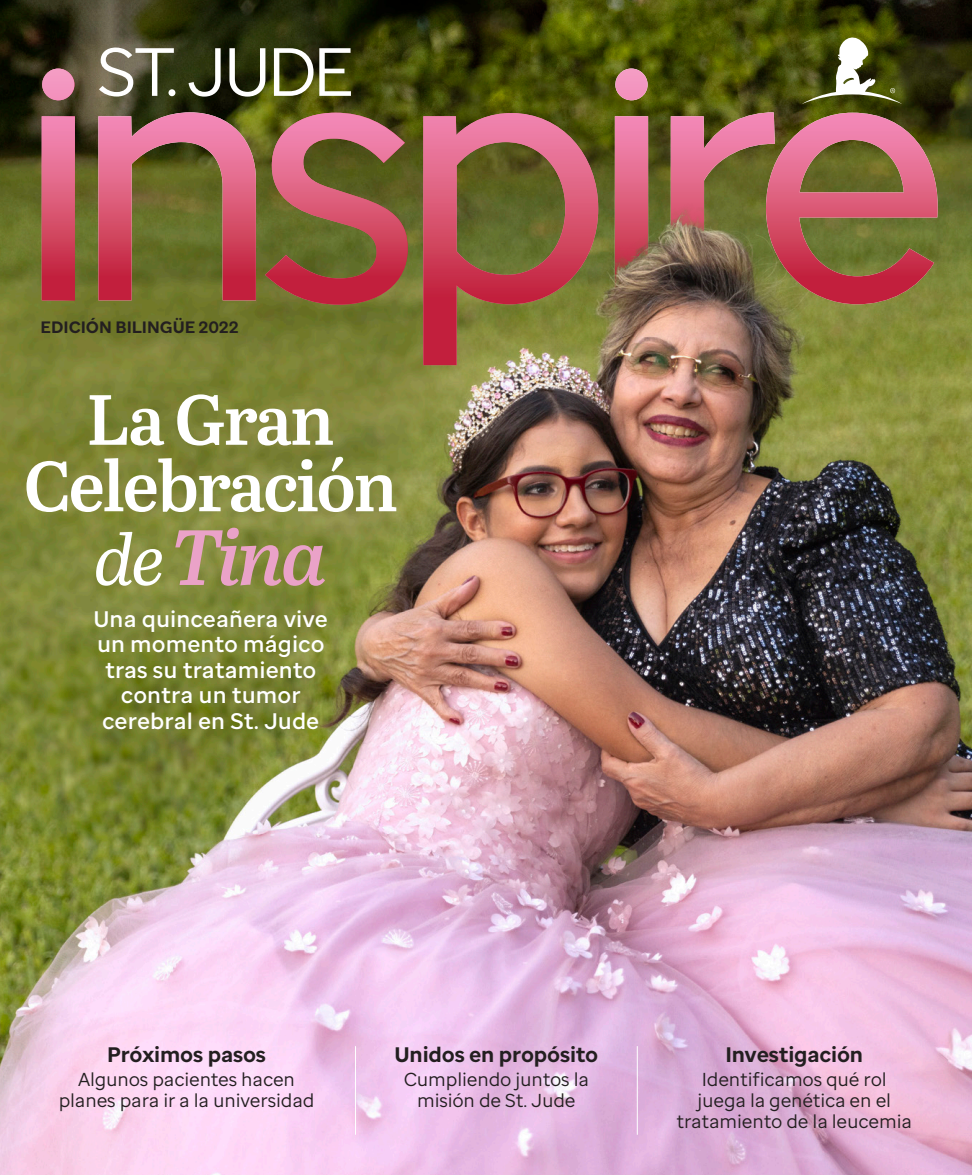
<style>
.page{position:relative;width:972px;height:1175px;background:#fff}
.page>*{position:absolute;margin:0;border:0;box-sizing:border-box;transform-origin:0 0}
.t1{font:italic 600 78px "Abril Text";color:#eaa2c8}
.t2{font:600 70.8px/66.4px "Abril Text";letter-spacing:-.03em;color:#fff;text-align:center}
.t3{font:600 22.5px/25.5px "St Jude Sans";color:#fff;text-align:center}
.t4{font:700 21px "St Jude Sans";letter-spacing:-.01em;color:#231f20}
.t5{font:18.75px/21px "St Jude Sans";letter-spacing:-.01em;color:#231f20;text-align:center}
.t6{font:700 16.5px "St Jude Sans";color:#231f20}
.s1{font-weight:400;font-size:70.8px;color:#fff}
</style>
<div class="page">
<img style="left:0;top:337px;width:972px;height:837px">
<hr style="left:637px;top:1046px;width:1px;height:88px;background:#fff">
<svg style="left:423px;top:337px;width:175px;height:28px;background:#a08250"></svg>
<hr style="left:355px;top:1046px;width:1px;height:88px;background:#fff">
<img style="left:0;top:0;width:972px;height:337px">
<p class="t6" style="left:40px;top:316px;width:200px">EDICIÓN BILINGÜE 2022</p>
<p class="t2" style="left:24px;top:383px;width:376px">La Gran<br>Celebración</p>
<p class="t1" style="left:95px;top:500px;width:234px"><span class="s1">de</span>Tina</p>
<p class="t3" style="left:94px;top:605px;width:236px">Una quinceañera vive un momento mágico tras su tratamiento contra un tumor cerebral en St. Jude</p>
<p class="t4" style="left:107px;top:1041px;width:160px">Próximos pasos</p>
<p class="t5" style="left:59px;top:1069px;width:257px">Algunos pacientes hacen planes para ir a la universidad</p>
<p class="t4" style="left:394px;top:1041px;width:205px">Unidos en propósito</p>
<p class="t5" style="left:404px;top:1069px;width:187px">Cumpliendo juntos la misión de St. Jude</p>
<p class="t4" style="left:725px;top:1041px;width:139px">Investigación</p>
<p class="t5" style="left:677px;top:1069px;width:237px">Identificamos qué rol juega la genética en el tratamiento de la leucemia</p>
</div>
